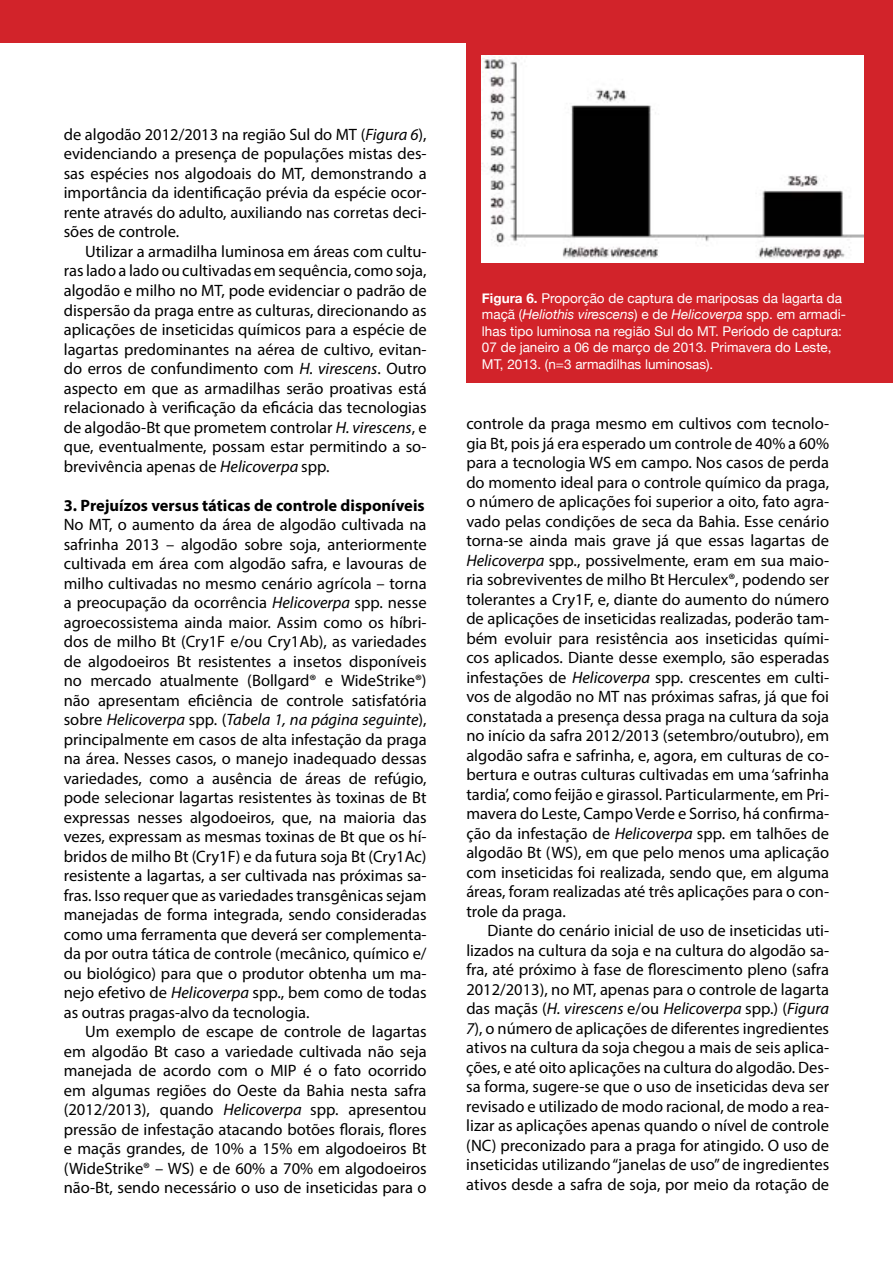
<style>
.page{position:relative;width:893px;height:1263px;background:#fff}
.page>*{position:absolute;margin:0;border:0;box-sizing:border-box;transform-origin:0 0}
.t1{font:16.5px/19.5px "Myriad Pro";color:#000;text-align:justify}
.t2{font:700 16.5px "Myriad Pro";color:#000}
.t3{font:13.5px/16.5px "Helvetica Neue";color:#fff}
.s1{font-style:italic}
.s2{font-weight:700}
</style>
<div class="page">
<div style="left:466px;top:34px;width:427px;height:349px;background:#d2232a"></div>
<div style="left:0;top:0;width:893px;height:43px;background:#d2232a"></div>
<img style="left:482px;top:55px;width:381px;height:208px">
<p class="t1" style="left:64px;top:124px;width:364px">de algodão 2012/2013 na região Sul do MT (<span class="s1">Figura 6</span>), evidenciando a presença de populações mistas des&shy;sas espécies nos algodoais do MT, demonstrando a importância da identificação prévia da espécie ocor&shy;rente através do adulto, auxiliando nas corretas deci&shy;sões de controle.</p>
<p class="t1" style="left:64px;top:241px;width:364px;text-indent:21px">Utilizar a armadilha luminosa em áreas com cultu&shy;ras lado a lado ou cultivadas em sequência, como soja, algodão e milho no MT, pode evidenciar o padrão de dispersão da praga entre as culturas, direcionando as aplicações de inseticidas químicos para a espécie de lagartas predominantes na aérea de cultivo, evitan&shy;do erros de confundimento com <span class="s1">H. virescens</span>. Outro aspecto em que as armadilhas serão proativas está relacionado à verificação da eficácia das tecnologias de algodão-Bt que prometem controlar <span class="s1">H. virescens</span>, e que, eventualmente, possam estar permitindo a so&shy;brevivência apenas de <span class="s1">Helicoverpa</span> spp.</p>
<p class="t2" style="left:64px;top:494px;width:362px">3. Prejuízos versus táticas de controle disponíveis</p>
<p class="t1" style="left:64px;top:514px;width:364px">No MT, o aumento da área de algodão cultivada na safrinha 2013 – algodão sobre soja, anteriormente cultivada em área com algodão safra, e lavouras de milho cultivadas no mesmo cenário agrícola – torna a preocupação da ocorrência <span class="s1">Helicoverpa</span> spp. nesse agroecossistema ainda maior. Assim como os híbri&shy;dos de milho Bt (Cry1F e/ou Cry1Ab), as variedades de algodoeiros Bt resistentes a insetos disponíveis no mercado atualmente (Bollgard® e WideStrike®) não apresentam eficiência de controle satisfatória sobre <span class="s1">Helicoverpa</span> spp. (<span class="s1">Tabela 1, na página seguinte</span>), principalmente em casos de alta infestação da praga na área. Nesses casos, o manejo inadequado dessas variedades, como a ausência de áreas de refúgio, pode selecionar lagartas resistentes às toxinas de Bt expressas nesses algodoeiros, que, na maioria das vezes, expressam as mesmas toxinas de Bt que os hí&shy;bridos de milho Bt (Cry1F) e da futura soja Bt (Cry1Ac) resistente a lagartas, a ser cultivada nas próximas sa&shy;fras. Isso requer que as variedades transgênicas sejam manejadas de forma integrada, sendo consideradas como uma ferramenta que deverá ser complementa&shy;da por outra tática de controle (mecânico, químico e/ ou biológico) para que o produtor obtenha um ma&shy;nejo efetivo de <span class="s1">Helicoverpa</span> spp., bem como de todas as outras pragas-alvo da tecnologia.</p>
<p class="t1" style="left:64px;top:1022px;width:364px;text-indent:21px">Um exemplo de escape de controle de lagartas em algodão Bt caso a variedade cultivada não seja manejada de acordo com o MIP é o fato ocorrido em algumas regiões do Oeste da Bahia nesta safra (2012/2013), quando <span class="s1">Helicoverpa</span> spp. apresentou pressão de infestação atacando botões florais, flores e maçãs grandes, de 10% a 15% em algodoeiros Bt (WideStrike® – WS) e de 60% a 70% em algodoeiros não-Bt, sendo necessário o uso de inseticidas para o</p>
<p class="t3" style="left:482px;top:289px;width:366px"><span class="s2">Figura 6.</span> Proporção de captura de mariposas da lagarta da maçã (<span class="s1">Heliothis virescens</span>) e de <span class="s1">Helicoverpa</span> spp. em armadi&shy;lhas tipo luminosa na região Sul do MT. Período de captura:<br>07 de janeiro a 06 de março de 2013. Primavera do Leste, MT, 2013. (n=3 armadilhas luminosas).</p>
<p class="t1" style="left:466px;top:414px;width:364px">controle da praga mesmo em cultivos com tecnolo&shy;gia Bt, pois já era esperado um controle de 40% a 60% para a tecnologia WS em campo. Nos casos de perda do momento ideal para o controle químico da praga, o número de aplicações foi superior a oito, fato agra&shy;vado pelas condições de seca da Bahia. Esse cenário torna-se ainda mais grave já que essas lagartas de <span class="s1">Helicoverpa</span> spp., possivelmente, eram em sua maio&shy;ria sobreviventes de milho Bt Herculex®, podendo ser tolerantes a Cry1F, e, diante do aumento do número de aplicações de inseticidas realizadas, poderão tam&shy;bém evoluir para resistência aos inseticidas quími&shy;cos aplicados. Diante desse exemplo, são esperadas infestações de <span class="s1">Helicoverpa</span> spp. crescentes em culti&shy;vos de algodão no MT nas próximas safras, já que foi constatada a presença dessa praga na cultura da soja no início da safra 2012/2013 (setembro/outubro), em algodão safra e safrinha, e, agora, em culturas de co&shy;bertura e outras culturas cultivadas em uma ‘safrinha tardia’, como feijão e girassol. Particularmente, em Pri&shy;mavera do Leste, Campo Verde e Sorriso, há confirma&shy;ção da infestação de <span class="s1">Helicoverpa</span> spp. em talhões de algodão Bt (WS), em que pelo menos uma aplicação com inseticidas foi realizada, sendo que, em alguma áreas, foram realizadas até três aplicações para o con&shy;trole da praga.</p>
<p class="t1" style="left:466px;top:921px;width:364px;text-indent:21px">Diante do cenário inicial de uso de inseticidas uti&shy;lizados na cultura da soja e na cultura do algodão sa&shy;fra, até próximo à fase de florescimento pleno (safra 2012/2013), no MT, apenas para o controle de lagarta das maçãs (<span class="s1">H. virescens</span> e/ou <span class="s1">Helicoverpa</span> spp.) (<span class="s1">Figura 7</span>), o número de aplicações de diferentes ingredientes ativos na cultura da soja chegou a mais de seis aplica&shy;ções, e até oito aplicações na cultura do algodão. Des&shy;sa forma, sugere-se que o uso de inseticidas deva ser revisado e utilizado de modo racional, de modo a rea&shy;lizar as aplicações apenas quando o nível de controle (NC) preconizado para a praga for atingido. O uso de inseticidas utilizando “janelas de uso” de ingredientes ativos desde a safra de soja, por meio da rotação de</p>
</div>
